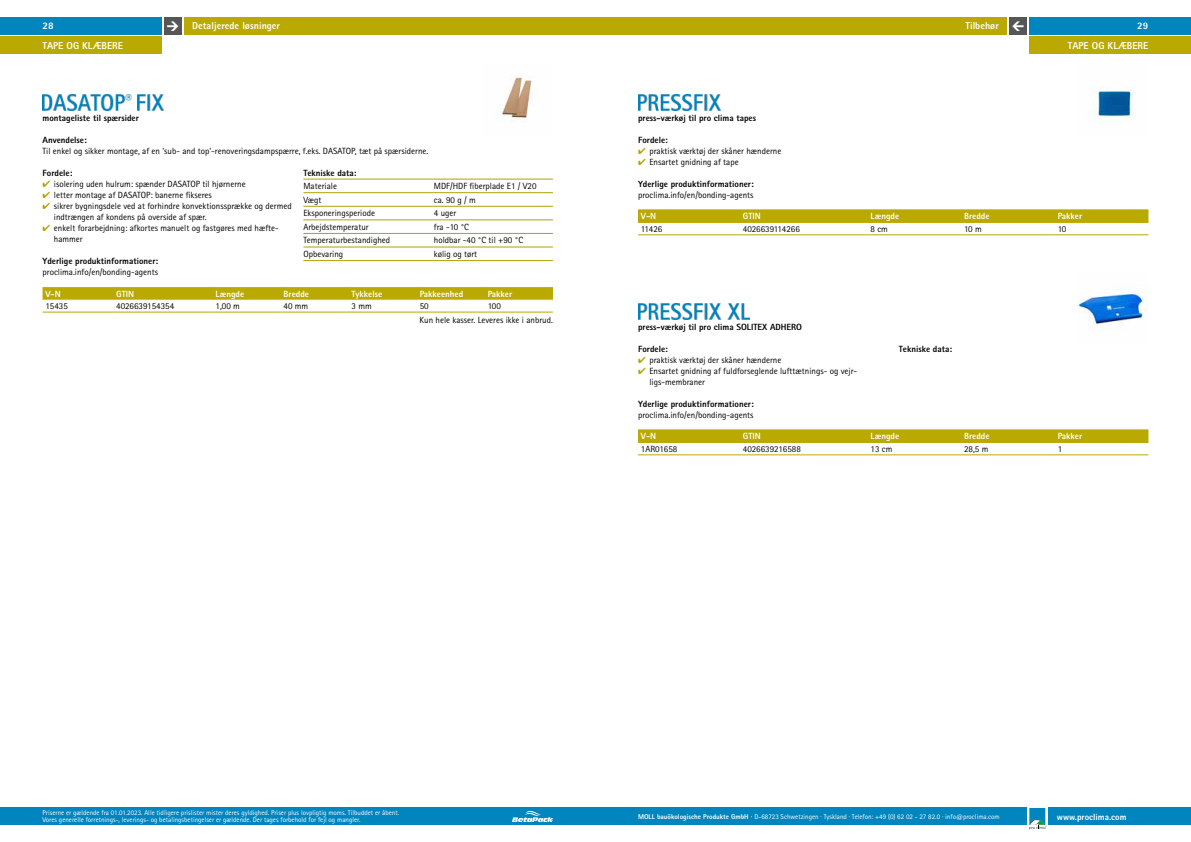
<style>
.page{position:relative;width:1191px;height:842px;background:#fff}
.page>*{position:absolute;margin:0;border:0;box-sizing:border-box;transform-origin:0 0}
.t1{font:800 10px/19.8px "Rotis Sans Serif Pro";letter-spacing:.005em;color:#fff;text-align:right}
.t2{font:9px/11px "Rotis Sans Serif Pro";color:#000}
.t3{font:800 9px "Rotis Sans Serif Pro";color:#000}
.t4{font:800 9px "Rotis Sans Serif Pro";color:#fff}
.t5{font:7px/7px "Rotis Sans Serif Pro";color:#fff}
.s1{color:#b0a200}
.s2{font-weight:800}
</style>
<div class="page">
<div style="left:0;top:808px;width:595px;height:17px;background:#0085be"></div>
<div style="left:595px;top:808px;width:431px;height:17px;background:#0085be"></div>
<div style="left:1048px;top:808px;width:143px;height:17px;background:#0085be"></div>
<svg style="left:1029px;top:808px;width:17px;height:22px"></svg>
<div style="left:164px;top:17px;width:17px;height:17px;background:#565656"></div>
<div style="left:1009px;top:17px;width:17px;height:17px;background:#565656"></div>
<svg style="left:512px;top:811px;width:41px;height:11px"></svg>
<div style="left:1029px;top:17px;width:162px;height:17px;background:#0085be"></div>
<div style="left:1029px;top:37px;width:162px;height:17px;background:#b9a900"></div>
<div style="left:0;top:17px;width:162px;height:17px;background:#0085be"></div>
<div style="left:0;top:37px;width:162px;height:17px;background:#b9a900"></div>
<div style="left:595px;top:17px;width:411px;height:17px;background:#b9a900"></div>
<div style="left:184px;top:17px;width:411px;height:17px;background:#b9a900"></div>
<svg style="left:638px;top:209px;width:510px;height:14px;background:#bbab07"></svg>
<hr style="left:638px;top:235px;width:102px;height:1px;background:#b9a900">
<hr style="left:740px;top:235px;width:127px;height:1px;background:#b9a900">
<hr style="left:867px;top:235px;width:94px;height:1px;background:#b9a900">
<hr style="left:961px;top:235px;width:93px;height:1px;background:#b9a900">
<hr style="left:1054px;top:235px;width:94px;height:1px;background:#b9a900">
<svg style="left:638px;top:429px;width:510px;height:14px;background:#bbab07"></svg>
<hr style="left:638px;top:455px;width:102px;height:1px;background:#b9a900">
<hr style="left:740px;top:455px;width:127px;height:1px;background:#b9a900">
<hr style="left:867px;top:455px;width:94px;height:1px;background:#b9a900">
<hr style="left:961px;top:455px;width:93px;height:1px;background:#b9a900">
<hr style="left:1054px;top:455px;width:94px;height:1px;background:#b9a900">
<img style="left:1091px;top:90px;width:44px;height:32px">
<img style="left:638px;top:95px;width:83px;height:15px">
<img style="left:1077px;top:287px;width:70px;height:44px">
<img style="left:638px;top:304px;width:111px;height:15px">
<hr style="left:303px;top:179px;width:131px;height:1px;background:#b0a200">
<hr style="left:434px;top:179px;width:119px;height:1px;background:#b0a200">
<hr style="left:303px;top:192px;width:131px;height:1px;background:#b0a200">
<hr style="left:434px;top:192px;width:119px;height:1px;background:#b0a200">
<hr style="left:303px;top:206px;width:131px;height:1px;background:#b0a200">
<hr style="left:434px;top:206px;width:119px;height:1px;background:#b0a200">
<hr style="left:303px;top:220px;width:131px;height:1px;background:#b0a200">
<hr style="left:434px;top:220px;width:119px;height:1px;background:#b0a200">
<hr style="left:303px;top:233px;width:131px;height:1px;background:#b0a200">
<hr style="left:434px;top:233px;width:119px;height:1px;background:#b0a200">
<hr style="left:303px;top:247px;width:131px;height:1px;background:#b0a200">
<hr style="left:303px;top:260px;width:131px;height:1px;background:#b0a200">
<hr style="left:434px;top:247px;width:119px;height:1px;background:#b0a200">
<hr style="left:434px;top:260px;width:119px;height:1px;background:#b0a200">
<svg style="left:43px;top:287px;width:510px;height:13px;background:#bbab08"></svg>
<hr style="left:43px;top:312px;width:70px;height:1px;background:#b9a900">
<hr style="left:113px;top:312px;width:100px;height:1px;background:#b9a900">
<hr style="left:213px;top:312px;width:68px;height:1px;background:#b9a900">
<hr style="left:281px;top:312px;width:68px;height:1px;background:#b9a900">
<hr style="left:349px;top:312px;width:68px;height:1px;background:#b9a900">
<hr style="left:417px;top:312px;width:68px;height:1px;background:#b9a900">
<hr style="left:485px;top:312px;width:68px;height:1px;background:#b9a900">
<img style="left:499px;top:76px;width:40px;height:46px">
<img style="left:43px;top:95px;width:120px;height:15px">
<p class="t1" style="left:43px;top:16px;width:82px;text-align:left">28<br>TAPE OG KLÆBERE</p>
<p class="t1" style="left:192px;top:16px;width:80px">Flydend membran</p>
<p class="t1" style="left:192px;top:16px;width:90px">Detaljerede løsninger</p>
<p class="t1" style="left:965px;top:16px;width:35px">Tilbehør</p>
<p class="t1" style="left:1068px;top:16px;width:82px">29<br>TAPE OG KLÆBERE</p>
<p class="t3" style="left:43px;top:112px;width:98px">montageliste til spærsider</p>
<p class="t3" style="left:43px;top:134px;width:46px">Anvendelse:</p>
<p class="t2" style="left:43px;top:146px;width:387px">Til enkel og sikker montage, af en 'sub- and top'-renoveringsdampspærre, f.eks. DASATOP, tæt på spærsiderne.</p>
<p class="t3" style="left:43px;top:167px;width:31px">Fordele:</p>
<p class="t2" style="left:43px;top:179px;width:205px"><span class="s1">✔</span> isolering uden hulrum: spænder DASATOP til hjørnerne</p>
<p class="t2" style="left:43px;top:190px;width:171px"><span class="s1">✔</span> letter montage af DASATOP: banerne fikseres</p>
<p class="t2" style="left:54px;top:201px;width:239px;text-indent:-11px"><span class="s1">✔</span> sikrer bygningsdele ved at forhindre konvektionssprække og dermed indtrængen af kondens på overside af spær.</p>
<p class="t2" style="left:54px;top:223px;width:226px;text-indent:-11px"><span class="s1">✔</span> enkelt forarbejdning: afkortes manuelt og fastgøres med hæfte&shy;hammer</p>
<p class="t3" style="left:43px;top:255px;width:117px">Yderlige produktinformationer:</p>
<p class="t2" style="left:43px;top:267px;width:117px">proclima.info/en/bonding-agents</p>
<p class="t3" style="left:303px;top:167px;width:55px">Tekniske data:</p>
<p class="t2" style="left:303px;top:181px;width:35px">Materiale</p>
<p class="t2" style="left:434px;top:181px;width:104px">MDF/HDF fiberplade E1 / V20</p>
<p class="t2" style="left:303px;top:194px;width:20px">Vægt</p>
<p class="t2" style="left:434px;top:194px;width:43px">ca. 90 g / m</p>
<p class="t2" style="left:303px;top:208px;width:73px">Eksponeringsperiode</p>
<p class="t2" style="left:434px;top:208px;width:24px">4 uger</p>
<p class="t2" style="left:303px;top:221px;width:67px">Arbejdstemperatur</p>
<p class="t2" style="left:434px;top:221px;width:37px">fra -10 °C</p>
<p class="t2" style="left:303px;top:235px;width:88px">Temperaturbestandighed</p>
<p class="t2" style="left:434px;top:235px;width:91px">holdbar -40 °C til +90 °C</p>
<p class="t2" style="left:303px;top:248px;width:41px">Opbevaring</p>
<p class="t2" style="left:434px;top:248px;width:45px">kølig og tørt</p>
<p class="t4" style="left:45px;top:288px;width:17px">V-N</p>
<p class="t4" style="left:116px;top:288px;width:20px">GTIN</p>
<p class="t4" style="left:215px;top:288px;width:30px">Længde</p>
<p class="t4" style="left:283px;top:288px;width:27px">Bredde</p>
<p class="t4" style="left:351px;top:288px;width:32px">Tykkelse</p>
<p class="t4" style="left:420px;top:288px;width:45px">Pakkeenhed</p>
<p class="t4" style="left:488px;top:288px;width:26px">Pakker</p>
<p class="t2" style="left:45px;top:301px;width:24px">15435</p>
<p class="t2" style="left:116px;top:301px;width:59px">4026639154354</p>
<p class="t2" style="left:215px;top:301px;width:26px">1,00 m</p>
<p class="t2" style="left:283px;top:301px;width:26px">40 mm</p>
<p class="t2" style="left:351px;top:301px;width:22px">3 mm</p>
<p class="t2" style="left:420px;top:301px;width:10px">50</p>
<p class="t2" style="left:419px;top:299px;width:135px;line-height:14.1px;text-indent:68px">100<br>Kun hele kasser. Leveres ikke i anbrud.</p>
<p class="t3" style="left:638px;top:112px;width:119px">press-værkøj til pro clima tapes</p>
<p class="t3" style="left:638px;top:134px;width:31px">Fordele:</p>
<p class="t2" style="left:638px;top:146px;width:145px"><span class="s1">✔</span> praktisk værktøj der skåner hænderne</p>
<p class="t2" style="left:638px;top:157px;width:102px"><span class="s1">✔</span> Ensartet gnidning af tape</p>
<p class="t3" style="left:638px;top:178px;width:117px">Yderlige produktinformationer:</p>
<p class="t2" style="left:638px;top:190px;width:117px">proclima.info/en/bonding-agents</p>
<p class="t4" style="left:641px;top:210px;width:17px">V-N</p>
<p class="t4" style="left:743px;top:210px;width:19px">GTIN</p>
<p class="t4" style="left:870px;top:210px;width:30px">Længde</p>
<p class="t4" style="left:964px;top:210px;width:27px">Bredde</p>
<p class="t4" style="left:1057px;top:210px;width:26px">Pakker</p>
<p class="t2" style="left:641px;top:223px;width:23px">11426</p>
<p class="t2" style="left:743px;top:223px;width:58px">4026639114266</p>
<p class="t2" style="left:870px;top:223px;width:19px">8 cm</p>
<p class="t2" style="left:964px;top:223px;width:19px">10 m</p>
<p class="t2" style="left:1057px;top:223px;width:10px">10</p>
<p class="t3" style="left:638px;top:321px;width:165px">press-værkøj til pro clima SOLITEX ADHERO</p>
<p class="t3" style="left:638px;top:343px;width:31px">Fordele:</p>
<p class="t2" style="left:638px;top:355px;width:145px"><span class="s1">✔</span> praktisk værktøj der skåner hænderne</p>
<p class="t2" style="left:649px;top:366px;width:209px;text-indent:-11px"><span class="s1">✔</span> Ensartet gnidning af fuldforseglende lufttætnings- og vejr&shy;ligs-membraner</p>
<p class="t3" style="left:638px;top:398px;width:117px">Yderlige produktinformationer:</p>
<p class="t2" style="left:638px;top:410px;width:117px">proclima.info/en/bonding-agents</p>
<p class="t3" style="left:899px;top:343px;width:55px">Tekniske data:</p>
<p class="t4" style="left:641px;top:430px;width:17px">V-N</p>
<p class="t4" style="left:743px;top:430px;width:19px">GTIN</p>
<p class="t4" style="left:870px;top:430px;width:30px">Længde</p>
<p class="t4" style="left:964px;top:430px;width:27px">Bredde</p>
<p class="t4" style="left:1057px;top:430px;width:26px">Pakker</p>
<p class="t2" style="left:641px;top:443px;width:38px">1AR01658</p>
<p class="t2" style="left:743px;top:443px;width:59px">4026639216588</p>
<p class="t2" style="left:870px;top:443px;width:23px">13 cm</p>
<p class="t2" style="left:964px;top:443px;width:26px">28,5 m</p>
<p class="t2" style="left:1057px;top:443px;width:6px">1</p>
<p class="t5" style="left:43px;top:809px;width:358px">Priserne er gældende fra 01.01.2023. Alle tidligere prislister mister deres gyldighed. Priser plus lovpligtig moms. Tilbuddet er åbent.<br>Vores generelle forretnings-, leverings- og betalingsbetingelser er gældende. Der tages forbehold for fejl og mangler.</p>
<p class="t4" style="left:1057px;top:811px;width:71px">www.proclima.com</p>
<p class="t5" style="left:638px;top:813px;width:363px"><span class="s2">MOLL bauökologische Produkte GmbH ·</span> D-68723 Schwetzingen · Tyskland · Telefon: +49 (0) 62 02 - 27 82.0 · info@proclima.com</p>
</div>
